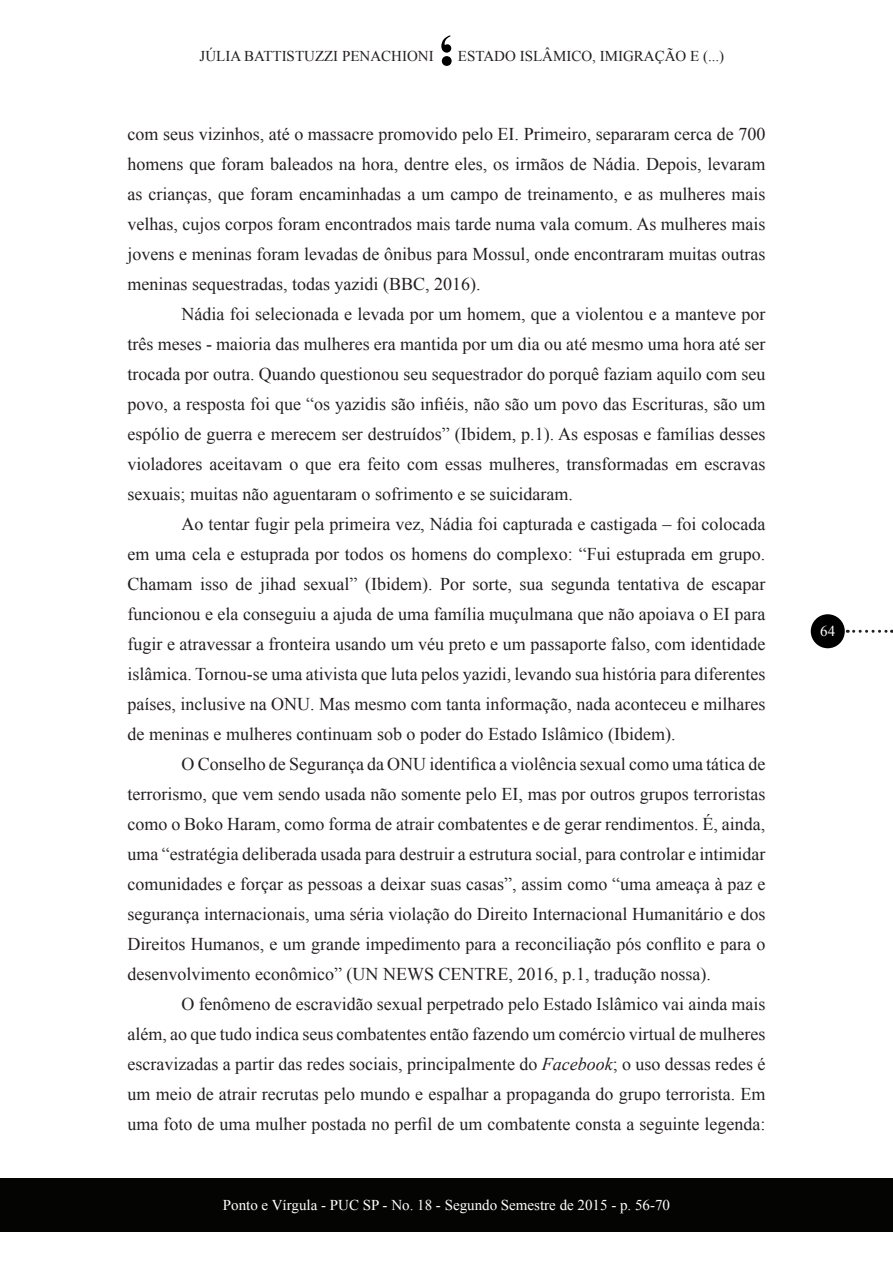
<style>
.page{position:relative;width:893px;height:1263px;background:#fff}
.page>*{position:absolute;margin:0;border:0;box-sizing:border-box;transform-origin:0 0}
.t1{font:18px/30px "Times New Roman";color:#231f20;text-align:justify}
.t2{font:15px "Times New Roman";color:#fff}
.t3{font:15px "Times New Roman";color:#231f20}
.s1{font-style:italic}
</style>
<div class="page">
<svg style="left:441px;top:35px;width:11px;height:31px"></svg>
<div style="left:0;top:1178px;width:893px;height:54px;background:#040503"></div>
<div style="left:811px;top:614px;width:34px;height:34px;background:#000;border-radius:50%"></div>
<svg style="left:854px;top:630px;width:38px;height:3px"></svg>
<p class="t3" style="left:200px;top:46px;width:236px">JÚLIA BATTISTUZZI PENACHIONI</p>
<p class="t3" style="left:458px;top:46px;width:268px">ESTADO ISLÂMICO, IMIGRAÇÃO E (...)</p>
<p class="t1" style="left:128px;top:119px;width:639px">com seus vizinhos, até o massacre promovido pelo EI. Primeiro, separaram cerca de 700 homens que foram baleados na hora, dentre eles, os irmãos de Nádia. Depois, levaram as crianças, que foram encaminhadas a um campo de treinamento, e as mulheres mais velhas, cujos corpos foram encontrados mais tarde numa vala comum. As mulheres mais jovens e meninas foram levadas de ônibus para Mossul, onde encontraram muitas outras meninas sequestradas, todas yazidi (BBC, 2016).</p>
<p class="t1" style="left:128px;top:299px;width:639px;text-indent:54px">Nádia foi selecionada e levada por um homem, que a violentou e a manteve por três meses - maioria das mulheres era mantida por um dia ou até mesmo uma hora até ser trocada por outra. Quando questionou seu sequestrador do porquê faziam aquilo com seu povo, a resposta foi que “os yazidis são infiéis, não são um povo das Escrituras, são um espólio de guerra e merecem ser destruídos” (Ibidem, p.1). As esposas e famílias desses violadores aceitavam o que era feito com essas mulheres, transformadas em escravas sexuais; muitas não aguentaram o sofrimento e se suicidaram.</p>
<p class="t1" style="left:128px;top:509px;width:639px;text-indent:54px">Ao tentar fugir pela primeira vez, Nádia foi capturada e castigada – foi colocada em uma cela e estuprada por todos os homens do complexo: “Fui estuprada em grupo.<br>Chamam isso de jihad sexual” (Ibidem). Por sorte, sua segunda tentativa de escapar funcionou e ela conseguiu a ajuda de uma família muçulmana que não apoiava o EI para fugir e atravessar a fronteira usando um véu preto e um passaporte falso, com identidade islâmica. Tornou-se uma ativista que luta pelos yazidi, levando sua história para diferentes países, inclusive na ONU. Mas mesmo com tanta informação, nada aconteceu e milhares de meninas e mulheres continuam sob o poder do Estado Islâmico (Ibidem).</p>
<p class="t1" style="left:128px;top:749px;width:639px;text-indent:54px">O Conselho de Segurança da ONU identifica a violência sexual como uma tática de terrorismo, que vem sendo usada não somente pelo EI, mas por outros grupos terroristas como o Boko Haram, como forma de atrair combatentes e de gerar rendimentos. É, ainda, uma “estratégia deliberada usada para destruir a estrutura social, para controlar e intimidar comunidades e forçar as pessoas a deixar suas casas”, assim como “uma ameaça à paz e segurança internacionais, uma séria violação do Direito Internacional Humanitário e dos Direitos Humanos, e um grande impedimento para a reconciliação pós conflito e para o desenvolvimento econômico” (UN NEWS CENTRE, 2016, p.1, tradução nossa).</p>
<p class="t1" style="left:128px;top:989px;width:639px;text-indent:54px">O fenômeno de escravidão sexual perpetrado pelo Estado Islâmico vai ainda mais além, ao que tudo indica seus combatentes então fazendo um comércio virtual de mulheres escravizadas a partir das redes sociais, principalmente do <span class="s1">Facebook</span>; o uso dessas redes é um meio de atrair recrutas pelo mundo e espalhar a propaganda do grupo terrorista. Em uma foto de uma mulher postada no perfil de um combatente consta a seguinte legenda:</p>
<p class="t2" style="left:223px;top:1195px;width:449px">Ponto e Vírgula - PUC SP - No. 18 - Segundo Semestre de 2015 - p. 56-70</p>
<p class="t2" style="left:820px;top:621px;width:16px">64</p>
</div>
